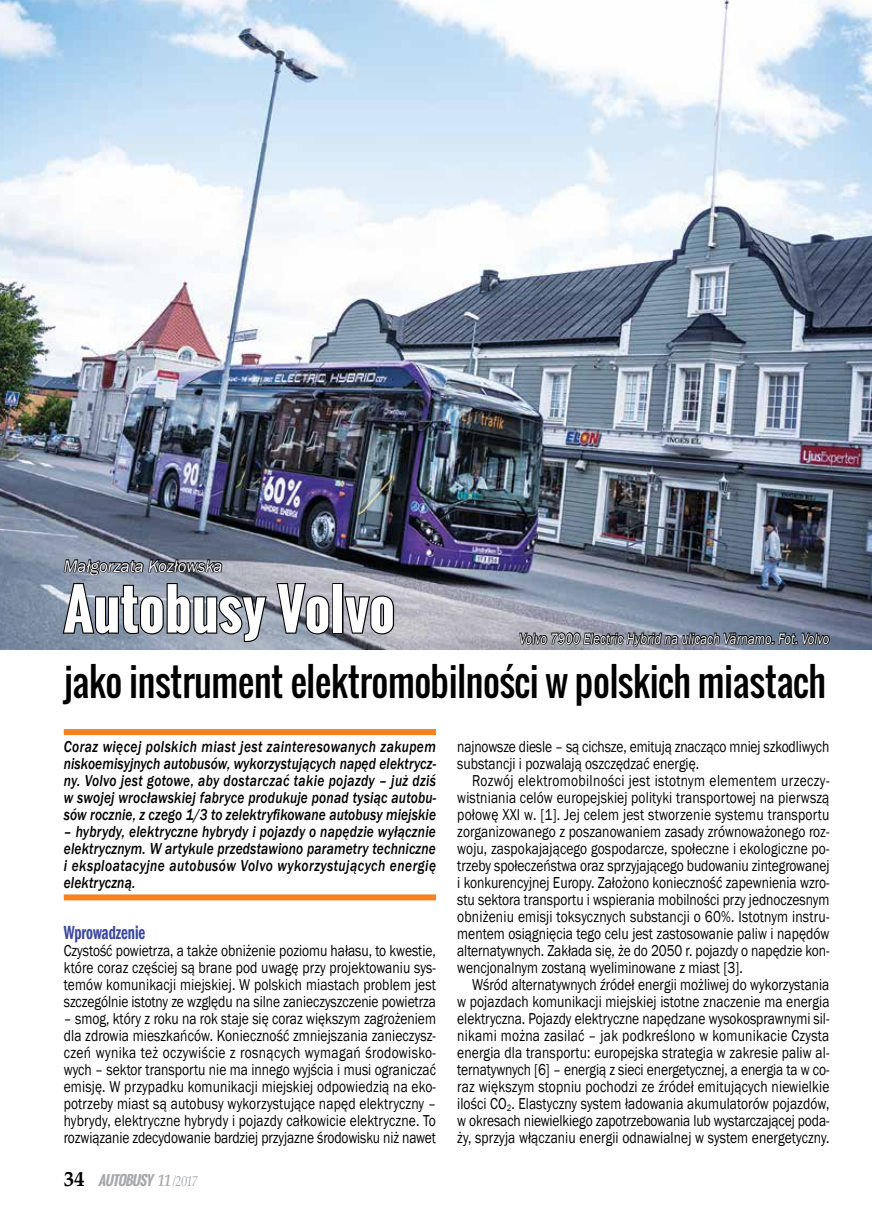
<style>
.page{position:relative;width:872px;height:1208px;background:#fff}
.page>*{position:absolute;margin:0;border:0;box-sizing:border-box;transform-origin:0 0}
.t1{font:700 55.05px "Oswald";letter-spacing:.01em;color:#fff}
.t2{font:38.25px "Oswald";letter-spacing:-.01em;color:#000;scale:.95 1}
.t3{font:600 condensed 19.5px "Franklin Gothic";letter-spacing:-.005em;color:#3c479d;scale:.77 1}
.t4{font:italic 17.1px "Franklin Gothic";color:#fff}
.t5{font:16.2px/17px "Franklin Gothic";letter-spacing:-.005em;color:#000;text-align:justify;scale:.83 1}
.t6{font:italic 500 16.2px/17px "Franklin Gothic";letter-spacing:.01em;color:#000;text-align:justify;scale:.83 1}
.t7{font:italic 15.45px "Franklin Gothic";letter-spacing:.005em;color:#fff;scale:.82 1}
.t8{font:italic 700 13.5px "Oswald";color:#a7a9ac}
.s1{font-family:"Palatino Linotype";font-style:normal;font-size:21px;color:#000}
.s2{font-family:"Palatino Linotype";font-size:17.1px}
.s3{font-family:"Palatino Linotype";font-weight:400;font-size:14.85px}
</style>
<div class="page">
<img style="left:0;top:0;width:872px;height:649px">
<svg style="left:61px;top:552px;width:207px;height:91px;background:#737b88"></svg>
<svg style="left:275px;top:582px;width:55px;height:54px;background:#787a83"></svg>
<div style="left:332px;top:583px;width:11px;height:50px;border:2px solid #000"></div>
<svg style="left:343px;top:594px;width:52px;height:44px;background:#828188"></svg>
<div style="left:64px;top:729px;width:372px;height:6px;background:#f58220"></div>
<div style="left:64px;top:894px;width:372px;height:6px;background:#f58220"></div>
<svg style="left:518px;top:616px;width:312px;height:34px;background:#6f7686"></svg>
<p class="t4" style="left:64px;top:555px;width:160px">Małgorzata Kozłowska</p>
<h1 class="t1" style="left:64px;top:567px;width:332px">Autobusy Volvo</h1>
<h2 class="t2" style="left:64px;top:652px;width:803px">jako instrument elektromobilności w polskich miastach</h2>
<p class="t6" style="left:64px;top:738px;width:450px">Coraz więcej polskich miast jest zainteresowanych zakupem niskoemisyjnych autobusów, wykorzystujących napęd elektrycz&shy;ny. Volvo jest gotowe, aby dostarczać takie pojazdy – już dziś w swojej wrocławskiej fabryce produkuje ponad tysiąc autobu&shy;sów rocznie, z czego 1/3 to zelektryfikowane autobusy miejskie</p>
<p class="t6" style="left:64px;top:823px;width:450px">– hybrydy, elektryczne hybrydy i pojazdy o napędzie wyłącznie elektrycznym. W artykule przedstawiono parametry techniczne i eksploatacyjne autobusów Volvo wykorzystujących energię elektryczną.</p>
<p class="t3" style="left:64px;top:919px;width:107px">Wprowadzenie</p>
<p class="t5" style="left:64px;top:942px;width:450px">Czystość powietrza, a także obniżenie poziomu hałasu, to kwestie, które coraz częściej są brane pod uwagę przy projektowaniu sys&shy;temów komunikacji miejskiej. W polskich miastach problem jest szczególnie istotny ze względu na silne zanieczyszczenie powietrza</p>
<p class="t5" style="left:64px;top:1010px;width:450px">– smog, który z roku na rok staje się coraz większym zagrożeniem dla zdrowia mieszkańców. Konieczność zmniejszania zanieczysz&shy;czeń wynika też oczywiście z rosnących wymagań środowisko&shy;wych – sektor transportu nie ma innego wyjścia i musi ograniczać emisję. W przypadku komunikacji miejskiej odpowiedzią na eko&shy;potrzeby miast są autobusy wykorzystujące napęd elektryczny – hybrydy, elektryczne hybrydy i pojazdy całkowicie elektryczne. To rozwiązanie zdecydowanie bardziej przyjazne środowisku niż nawet</p>
<p class="t7" style="left:519px;top:629px;width:380px">Volvo 7900 Electric Hybrid na ulicach Värnamo. Fot. Volvo</p>
<p class="t5" style="left:457px;top:738px;width:450px">najnowsze diesle – są cichsze, emitują znacząco mniej szkodliwych substancji i pozwalają oszczędzać energię.</p>
<p class="t5" style="left:457px;top:772px;width:450px;text-indent:15px">Rozwój elektromobilności jest istotnym elementem urzeczy&shy;wistniania celów europejskiej polityki transportowej na pierwszą połowę XXI w. [1]. Jej celem jest stworzenie systemu transportu zorganizowanego z poszanowaniem zasady zrównoważonego roz&shy;woju, zaspokajającego gospodarcze, społeczne i ekologiczne po&shy;trzeby społeczeństwa oraz sprzyjającego budowaniu zintegrowanej i konkurencyjnej Europy. Założono konieczność zapewnienia wzro&shy;stu sektora transportu i wspierania mobilności przy jednoczesnym obniżeniu emisji toksycznych substancji o 60%. Istotnym instru&shy;mentem osiągnięcia tego celu jest zastosowanie paliw i napędów alternatywnych. Zakłada się, że do 2050 r. pojazdy o napędzie kon&shy;wencjonalnym zostaną wyeliminowane z miast [3].</p>
<p class="t5" style="left:457px;top:976px;width:450px;text-indent:15px">Wśród alternatywnych źródeł energii możliwej do wykorzystania w pojazdach komunikacji miejskiej istotne znaczenie ma energia elektryczna. Pojazdy elektryczne napędzane wysokosprawnymi sil&shy;nikami można zasilać – jak podkreślono w komunikacie Czysta energia dla transportu: europejska strategia w zakresie paliw al&shy;ternatywnych [6] – energią z sieci energetycznej, a energia ta w co&shy;raz większym stopniu pochodzi ze źródeł emitujących niewielkie ilości CO<sub>2</sub>. Elastyczny system ładowania akumulatorów pojazdów, w okresach niewielkiego zapotrzebowania lub wystarczającej poda&shy;ży, sprzyja włączaniu energii odnawialnej w system energetyczny.</p>
<p class="t8" style="left:64px;top:1169px;width:136px"><span class="s1">34</span> AUTOBUSY <span class="s2">11</span> <span class="s3">/2017</span></p>
</div>
